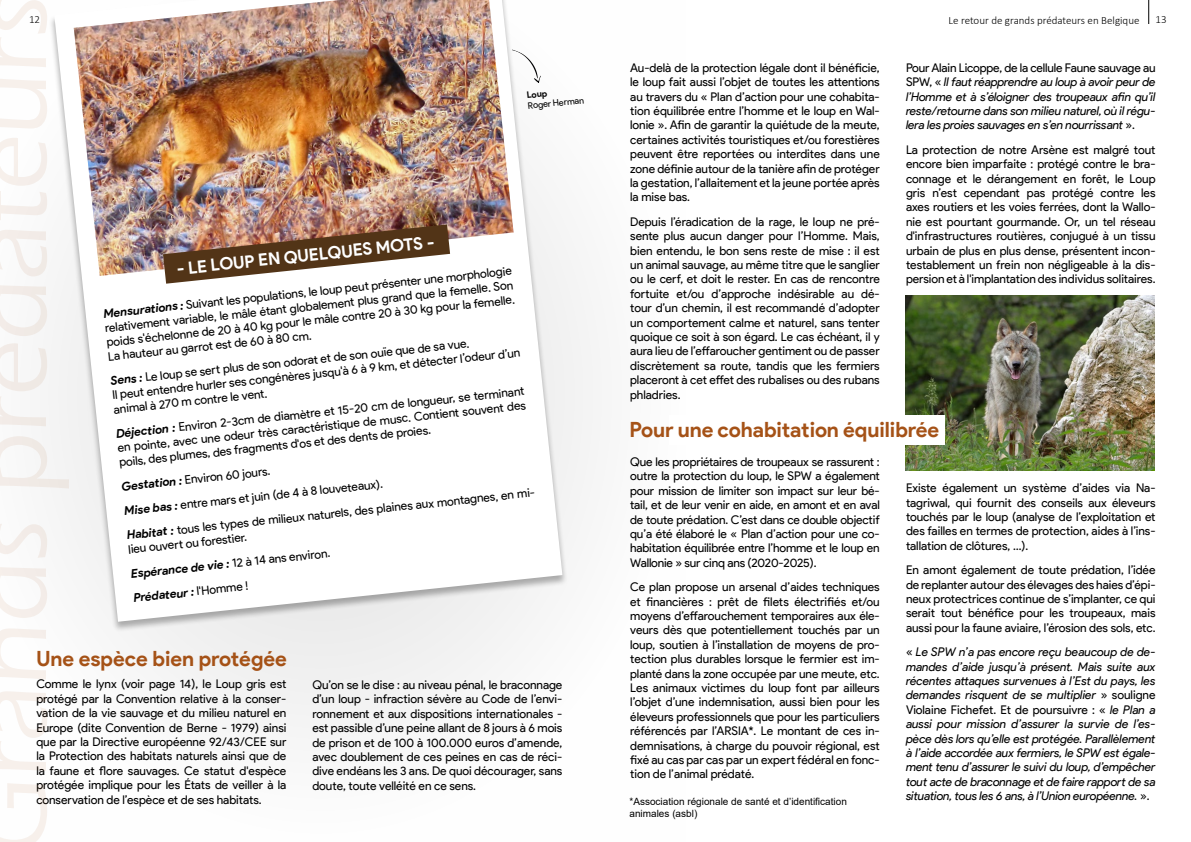
<style>
.page{position:relative;width:1191px;height:842px;background:#fff}
.page>*{position:absolute;margin:0;border:0;box-sizing:border-box;transform-origin:0 0}
.t1{font:700 21px "Product Sans";letter-spacing:-.005em;color:#a55217}
.t2{font:700 17px "Product Sans";color:#fff}
.t3{font:12px/14.4px "Product Sans";letter-spacing:-.005em;color:#000;text-align:justify}
.t4{font:italic 12px/14.4px "Product Sans";letter-spacing:-.015em;color:#000;text-align:justify}
.t5{font:300 11px "Calibri";color:#000}
.t6{font:10px/12px "Arial";color:#000}
.t7{font:9px "Product Sans";color:#000}
.t8{font:700 9px "Product Sans";color:#000}
.s1{font-weight:700;font-style:italic}
.s2{font-style:normal}
</style>
<div class="page">
<div style="left:0;top:0;width:686px;height:842px;background:#fbfbfb"></div>
<img style="left:905px;top:296px;width:249px;height:175px">
<svg style="left:1148px;top:0;width:1px;height:24px"></svg>
<div style="left:49px;top:0;width:518px;height:633px;background:#f3f3f3"></div>
<svg style="left:54px;top:0;width:508px;height:622px;fill:#fff"></svg>
<img style="left:74px;top:0;width:439px;height:276px">
<img style="left:163px;top:224px;width:287px;height:60px">
<div style="left:669px;top:415px;width:275px;height:30px;background:#fff"></div>
<svg style="left:512px;top:50px;width:29px;height:33px"></svg>
<p class="t5" style="left:29px;top:13px;width:13px">12</p>
<p class="t5" style="left:1155px;top:13px;width:13px">13</p>
<p class="t5" style="left:948px;top:14px;width:192px">Le retour de grands prédateurs en Belgique</p>
<p class="t8" style="left:526px;top:90px;width:22px;rotate:-6deg">Loup</p>
<p class="t7" style="left:527px;top:101px;width:58px;rotate:-6deg">Roger Herman</p>
<h2 class="t2" style="left:176px;top:259px;width:261px;rotate:-6deg">- LE LOUP EN QUELQUES MOTS -</h2>
<p class="t3" style="left:103px;top:307px;width:412px;rotate:-6deg"><span class="s1">Mensurations :</span> Suivant les populations, le loup peut présenter une morphologie relativement variable, le mâle étant globalement plus grand que la femelle. Son poids s'échelonne de 20 à 40 kg pour le mâle contre 20 à 30 kg pour la femelle.<br>La hauteur au garrot est de 60 à 80 cm.</p>
<p class="t3" style="left:110px;top:374px;width:412px;text-align:left;rotate:-6deg"><span class="s1">Sens :</span> Le loup se sert plus de son odorat et de son ouïe que de sa vue.<br>Il peut entendre hurler ses congénères jusqu'à6 à9 km, et détecter l’odeur d’un animal à270 m contre le vent.</p>
<p class="t3" style="left:116px;top:427px;width:412px;rotate:-6deg"><span class="s1">Déjection :</span> Environ 2-3cm de diamètre et 15-20 cm de longueur, se terminant en pointe, avec une odeur très caractéristique de musc. Contient souvent des poils, des plumes, des fragments d'os et des dents de proies.</p>
<p class="t3" style="left:121px;top:475px;width:412px;line-height:24.4px;text-align:left;rotate:-6deg"><span class="s1">Gestation :</span> Environ 60 jours.<br><span class="s1">Mise bas :</span> entre mars et juin (de 4 à8 louveteaux).<br><span class="s1">Habitat :</span> tous les types de milieux naturels, des plaines aux montagnes, en mi-</p>
<p class="t3" style="left:127px;top:537px;width:202px;line-height:24.4px;text-align:left;rotate:-6deg">lieu ouvert ou forestier.<br><span class="s1">Espérance de vie :</span> 12 à 14 ans environ.<br><span class="s1">Prédateur :</span> l'Homme !</p>
<h1 class="t1" style="left:36px;top:646px;width:252px">Une espèce bien protégée</h1>
<p class="t3" style="left:36px;top:677px;width:251px">Comme le lynx (voir page 14), le Loup gris est protégé par la Convention relative à la conser&shy;vation de la vie sauvage et du milieu naturel en Europe (dite Convention de Berne - 1979) ainsi que par la Directive européenne 92/43/CEE sur la Protection des habitats naturels ainsi que de la faune et flore sauvages. Ce statut d'espèce protégée implique pour les États de veiller à la conservation de l’espèce et de ses habitats.</p>
<p class="t3" style="left:312px;top:678px;width:251px">Qu’on se le dise : au niveau pénal, le braconnage d’un loup - infraction sévère au Code de l’envi&shy;ronnement et aux dispositions internationales - est passible d’une peine allant de 8 jours à 6 mois de prison et de 100 à 100.000 euros d’amende, avec doublement de ces peines en cas de réci&shy;dive endéans les 3 ans. De quoi décourager, sans doute, toute velléité en ce sens.</p>
<p class="t3" style="left:630px;top:61px;width:251px">Au-delà de la protection légale dont il bénéficie, le loup fait aussi l’objet de toutes les attentions au travers du « Plan d’action pour une cohabita&shy;tion équilibrée entre l’homme et le loup en Wal&shy;lonie ». Afin de garantir la quiétude de la meute, certaines activités touristiques et/ou forestières peuvent être reportées ou interdites dans une zone définie autour de la tanière afin de protéger la gestation, l’allaitement et la jeune portée après la mise bas.</p>
<p class="t3" style="left:630px;top:215px;width:251px">Depuis l’éradication de la rage, le loup ne pré&shy;sente plus aucun danger pour l’Homme. Mais, bien entendu, le bon sens reste de mise : il est un animal sauvage, au même titre que le sanglier ou le cerf, et doit le rester. En cas de rencontre fortuite et/ou d’approche indésirable au dé&shy;tour d’un chemin, il est recommandé d’adopter un comportement calme et naturel, sans tenter quoique ce soit à son égard. Le cas échéant, il y aura lieu de l’effaroucher gentiment ou de passer discrètement sa route, tandis que les fermiers placeront à cet effet des rubalises ou des rubans phladries.</p>
<p class="t4" style="left:906px;top:60px;width:251px"><span class="s2">Pour Alain Licoppe, de la cellule Faune sauvage au SPW, «</span> Il faut réapprendre au loup à avoir peur de l’Homme et à s’éloigner des troupeaux afin qu’il reste/retourne dans son milieu naturel, où il régu&shy;lera les proies sauvages en s’en nourrissant <span class="s2">».</span></p>
<p class="t3" style="left:906px;top:143px;width:251px">La protection de notre Arsène est malgré tout encore bien imparfaite : protégé contre le bra&shy;connage et le dérangement en forêt, le Loup gris n’est cependant pas protégé contre les axes routiers et les voies ferrées, dont la Wallo&shy;nie est pourtant gourmande. Or, un tel réseau d'infrastructures routières, conjugué à un tissu urbain de plus en plus dense, présentent incon&shy;testablement un frein non négligeable à la dis&shy;persion et à l'implantation des individus solitaires.</p>
<h1 class="t1" style="left:629px;top:417px;width:311px">Pour une cohabitation équilibrée</h1>
<p class="t3" style="left:630px;top:455px;width:251px">Que les propriétaires de troupeaux se rassurent : outre la protection du loup, le SPW a également pour mission de limiter son impact sur leur bé&shy;tail, et de leur venir en aide, en amont et en aval de toute prédation. C’est dans ce double objectif qu’a été élaboré le « Plan d’action pour une co&shy;habitation équilibrée entre l’homme et le loup en Wallonie » sur cinq ans (2020-2025).</p>
<p class="t3" style="left:630px;top:580px;width:251px">Ce plan propose un arsenal d’aides techniques et financières : prêt de filets électrifiés et/ou moyens d’effarouchement temporaires aux éle&shy;veurs dès que potentiellement touchés par un loup, soutien à l’installation de moyens de pro&shy;tection plus durables lorsque le fermier est im&shy;planté dans la zone occupée par une meute, etc.<br>Les animaux victimes du loup font par ailleurs l’objet d’une indemnisation, aussi bien pour les éleveurs professionnels que pour les particuliers référencés par l’ARSIA*. Le montant de ces in&shy;demnisations, à charge du pouvoir régional, est fixé au cas par cas par un expert fédéral en fonc&shy;tion de l’animal prédaté.</p>
<p class="t6" style="left:629px;top:796px;width:219px">*Association régionale de santé et d’identification animales (asbl)</p>
<p class="t3" style="left:906px;top:481px;width:251px">Existe également un système d’aides via Na&shy;tagriwal, qui fournit des conseils aux éleveurs touchés par le loup (analyse de l’exploitation et des failles en termes de protection, aides à l’ins&shy;tallation de clôtures, …).</p>
<p class="t3" style="left:906px;top:563px;width:251px">En amont également de toute prédation, l’idée de replanter autour des élevages des haies d’épi&shy;neux protectrices continue de s’implanter, ce qui serait tout bénéfice pour les troupeaux, mais aussi pour la faune aviaire, l’érosion des sols, etc.</p>
<p class="t4" style="left:906px;top:645px;width:251px"><span class="s2">«</span> Le SPW n’a pas encore reçu beaucoup de de&shy;mandes d’aide jusqu’à présent. Mais suite aux récentes attaques survenues à l’Est du pays, les demandes risquent de se multiplier <span class="s2">» souligne Violaine Fichefet. Et de poursuivre : «</span> le Plan a aussi pour mission d’assurer la survie de l’es&shy;pèce dès lors qu’elle est protégée. Parallèlement à l’aide accordée aux fermiers, le SPW est égale&shy;ment tenu d’assurer le suivi du loup, d’empêcher tout acte de braconnage et de faire rapport de sa situation, tous les 6 ans, à l’Union européenne. <span class="s2">».</span></p>
</div>
